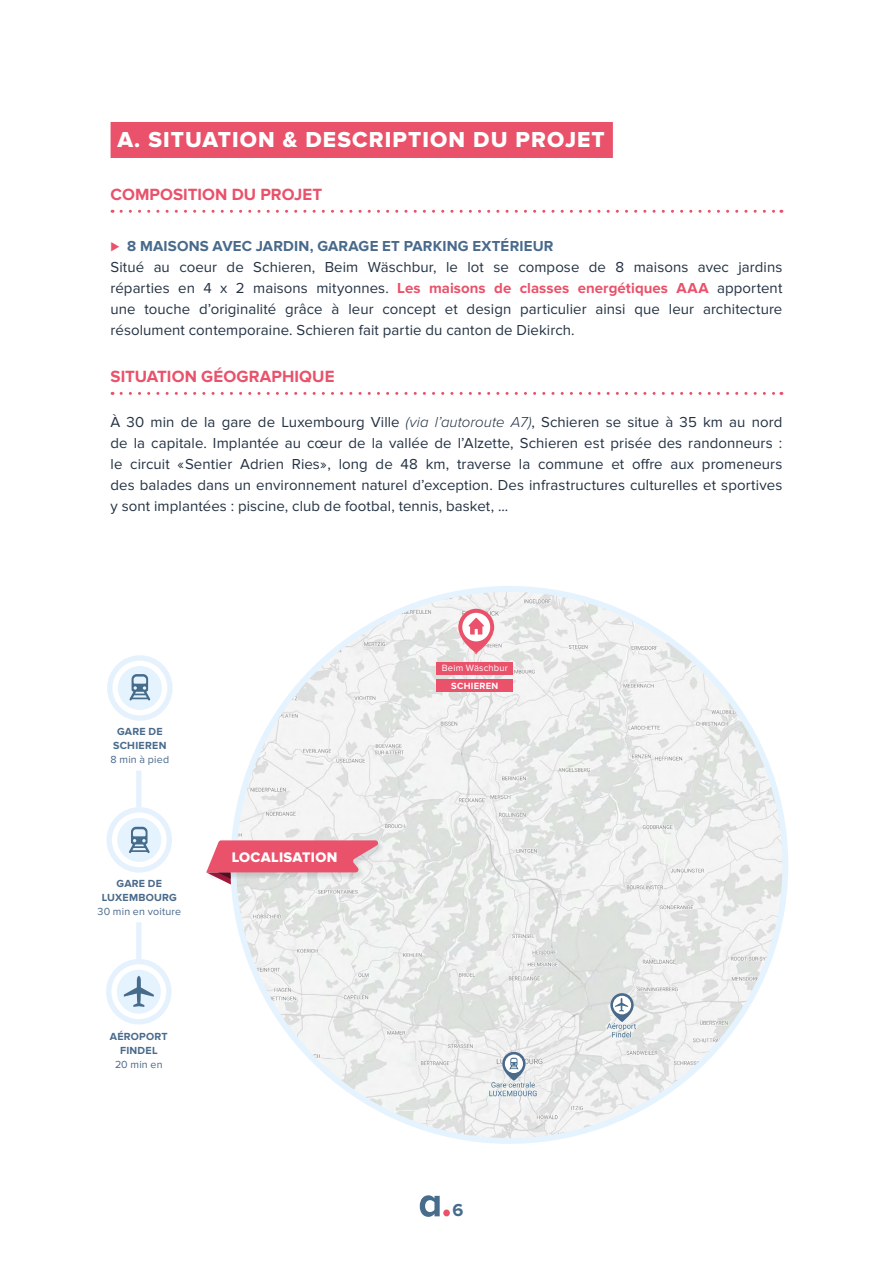
<style>
.page{position:relative;width:893px;height:1263px;background:#fff}
.page>*{position:absolute;margin:0;border:0;box-sizing:border-box;transform-origin:0 0}
.t1{font:22.5px "Proxima Nova Extrabld";letter-spacing:.05em;color:#fff}
.t2{font:700 18px "Proxima Nova";color:#476b8c}
.t3{font:700 16.8px "Proxima Nova";letter-spacing:.005em;color:#ea516a}
.t4{font:15px/21px "Proxima Nova";letter-spacing:.005em;color:#243243}
.t5{font:14.4px "Proxima Nova Extrabld";letter-spacing:.025em;color:#fff}
.t6{font:700 10.65px/13.8px "Proxima Nova";letter-spacing:.02em;color:#496a8b;text-align:center}
.t7{font:10.65px "Proxima Nova";letter-spacing:.02em;color:#496a8b}
.t8{font:9.3px "Proxima Nova";letter-spacing:.02em;color:#fff}
.t9{font:700 9.3px "Proxima Nova";letter-spacing:.03em;color:#fff}
.s1{font-family:"Proxima Nova Extrabld";color:#ea516a}
.s2{font-weight:700;color:#496a8b}
.s3{font-weight:700;color:#ea516a}
.s4{font-weight:300;font-style:italic}
</style>
<div class="page">
<svg style="left:420px;top:1195px;width:20px;height:22px"></svg>
<div style="left:443px;top:1209px;width:7px;height:7px;background:#ea516b;border-radius:50%"></div>
<svg style="left:121px;top:210px;width:661px;height:3px"></svg>
<svg style="left:121px;top:392px;width:661px;height:3px"></svg>
<div style="left:111px;top:122px;width:502px;height:36px;background:#ea516a"></div>
<img style="left:233px;top:589px;width:552px;height:552px;border-radius:276px">
<div style="left:206px;top:840px;width:179px;height:39px;background:#243243;opacity:.14"></div>
<svg style="left:206px;top:840px;width:173px;height:44px"></svg>
<svg style="left:610px;top:993px;width:24px;height:29px"></svg>
<div style="left:437px;top:662px;width:76px;height:12px;background:#ea516a"></div>
<div style="left:437px;top:679px;width:76px;height:13px;background:#ea516a"></div>
<svg style="left:502px;top:1052px;width:24px;height:29px"></svg>
<svg style="left:458px;top:609px;width:36px;height:44px"></svg>
<div style="left:136px;top:770px;width:5px;height:37px;background:#e5f2fd"></div>
<div style="left:136px;top:922px;width:5px;height:37px;background:#e5f2fd"></div>
<div style="left:117px;top:818px;width:44px;height:44px;background:#e5f3ff;border-radius:50%"></div>
<div style="left:107px;top:807px;width:65px;height:66px;border:5px solid #e5f2fd;border-radius:50%"></div>
<svg style="left:129px;top:827px;width:21px;height:26px"></svg>
<div style="left:118px;top:666px;width:44px;height:44px;background:#e5f3ff;border-radius:50%"></div>
<div style="left:107px;top:655px;width:66px;height:66px;border:5px solid #e5f2fd;border-radius:50%"></div>
<svg style="left:129px;top:674px;width:21px;height:26px"></svg>
<div style="left:117px;top:970px;width:44px;height:44px;background:#e5f3ff;border-radius:50%"></div>
<div style="left:106px;top:959px;width:66px;height:65px;border:5px solid #e5f2fd;border-radius:50%"></div>
<svg style="left:124px;top:976px;width:30px;height:31px"></svg>
<h1 class="t1" style="left:117px;top:127px;width:489px">A. SITUATION &amp; DESCRIPTION DU PROJET</h1>
<p class="t3" style="left:111px;top:185px;width:213px">COMPOSITION DU PROJET</p>
<p class="t4" style="left:111px;top:235px;width:673px"><span class="s1">⊲</span> <span class="s2">8 MAISONS AVEC JARDIN, GARAGE ET PARKING EXTÉRIEUR<br></span>Situé au coeur de Schieren, Beim Wäschbur, le lot se compose de 8 maisons avec jardins réparties en 4 x 2 maisons mityonnes. <span class="s3">Les maisons de classes energétiques AAA</span> apportent une touche d’originalité grâce à leur concept et design particulier ainsi que leur architecture résolument contemporaine. Schieren fait partie du canton de Diekirch.</p>
<p class="t3" style="left:111px;top:367px;width:225px">SITUATION GÉOGRAPHIQUE</p>
<p class="t4" style="left:111px;top:411px;width:673px;text-align:justify">À 30 min de la gare de Luxembourg Ville <span class="s4">(via l’autoroute A7)</span>, Schieren se situe à 35 km au nord de la capitale. Implantée au cœur de la vallée de l’Alzette, Schieren est prisée des randonneurs : le circuit « Sentier Adrien Ries» , long de 48 km, traverse la commune et offre aux promeneurs des balades dans un environnement naturel d’exception. Des infrastructures culturelles et sportives y sont implantées : piscine, club de footbal, tennis, basket, ...</p>
<p class="t6" style="left:113px;top:725px;width:55px">GARE DE<br>SCHIEREN</p>
<p class="t7" style="left:111px;top:753px;width:60px">8 min à pied</p>
<p class="t6" style="left:102px;top:877px;width:77px">GARE DE<br>LUXEMBOURG</p>
<p class="t7" style="left:98px;top:905px;width:85px">30 min en voiture</p>
<p class="t6" style="left:110px;top:1030px;width:59px">AÉROPORT<br>FINDEL</p>
<p class="t7" style="left:115px;top:1058px;width:49px">20 min en</p>
<p class="t5" style="left:232px;top:848px;width:107px">LOCALISATION</p>
<p class="t8" style="left:442px;top:663px;width:68px">Beim Wäschbur</p>
<p class="t9" style="left:451px;top:680px;width:49px">SCHIEREN</p>
<p class="t2" style="left:452px;top:1200px;width:12px">6</p>
</div>
